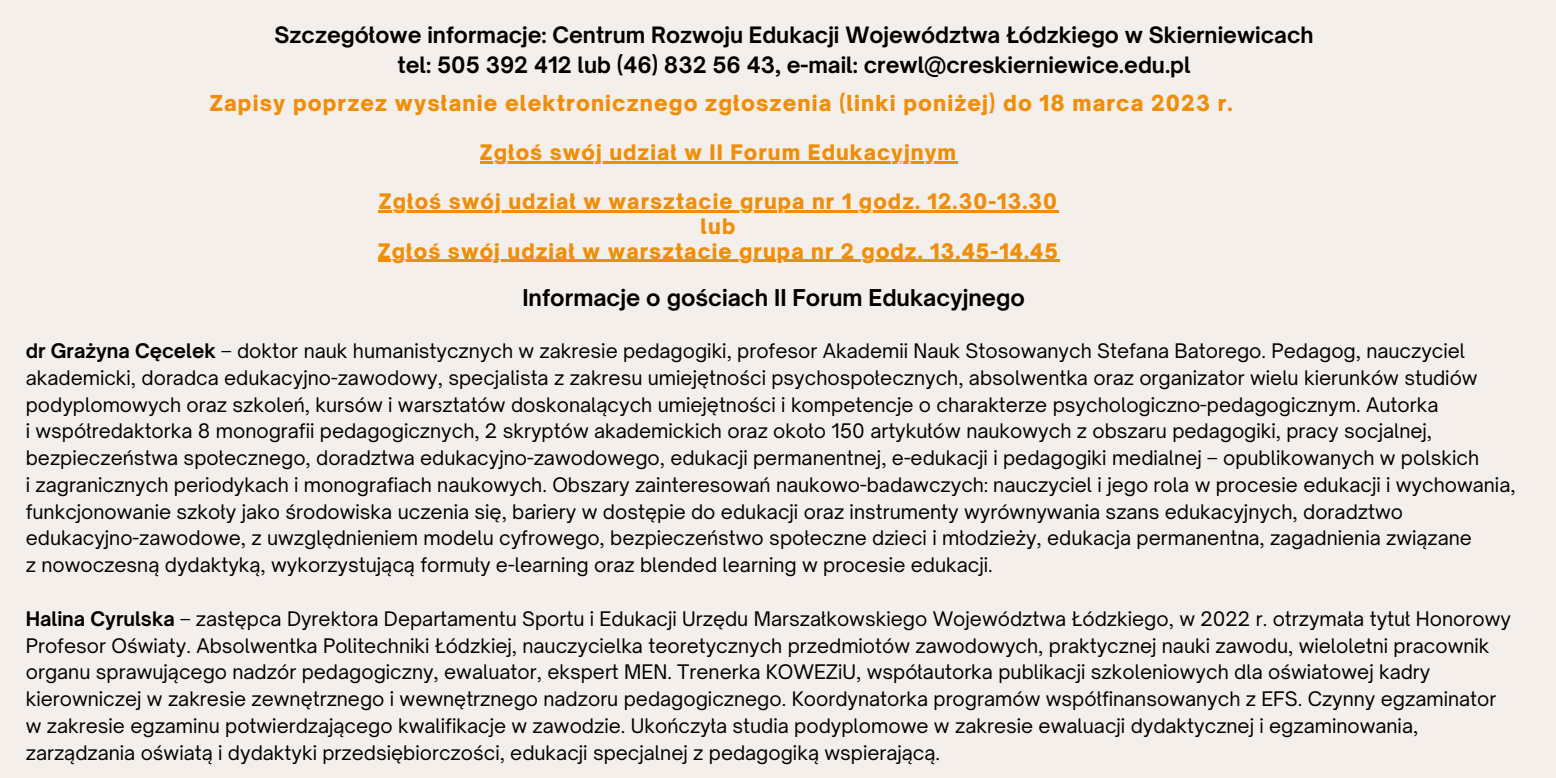
<style>
.page{position:relative;width:1556px;height:778px;background:#fff}
.page>*{position:absolute;margin:0;border:0;box-sizing:border-box;transform-origin:0 0}
.t1{font:700 22.2px "Open Sauce One";color:#000}
.t2{font:700 21.6px/30.1px "Open Sauce One";color:#000;text-align:center}
.t3{font:900 21.09px "Open Sauce One";letter-spacing:.05em;color:#ee8e0a}
.t4{font:900 20.49px/24.5px "Open Sauce One";letter-spacing:.05em;color:#ee8e0a;text-align:center}
.t5{font:19.2px/26.8px "Open Sauce One";color:#000}
.s1{font-weight:700}
</style>
<div class="page">
<div style="left:0;top:0;width:1555px;height:778px;background:#f5efeb"></div>
<hr style="left:480px;top:161px;width:477px;height:2px;background:#ee8e0a">
<hr style="left:379px;top:211px;width:433px;height:2px;background:#ee8e0a">
<hr style="left:812px;top:211px;width:23px;height:2px;background:#ee8e0a">
<svg style="left:835px;top:211px;width:7px;height:2px"></svg>
<hr style="left:842px;top:211px;width:216px;height:2px;background:#ee8e0a">
<hr style="left:378px;top:260px;width:681px;height:2px;background:#ee8e0a">
<p class="t2" style="left:274px;top:19px;width:1040px">Szczegółowe informacje: Centrum Rozwoju Edukacji Województwa Łódzkiego w Skierniewicach tel: 505 392 412 lub (46) 832 56 43, e-mail: crewl@creskierniewice.edu.pl</p>
<p class="t3" style="left:210px;top:90px;width:1024px">Zapisy poprzez wysłanie elektronicznego zgłoszenia (linki poniżej) do 18 marca 2023 r.</p>
<p class="t4" style="left:480px;top:140px;width:478px">Zgłoś swój udział w II Forum Edukacyjnym</p>
<p class="t4" style="left:378px;top:189px;width:681px">Zgłoś swój udział w warsztacie grupa nr 1 godz. 12.30-13.30 lub<br>Zgłoś swój udział w warsztacie grupa nr 2 godz. 13.45-14.45</p>
<p class="t1" style="left:522px;top:284px;width:504px">Informacje o gościach II Forum Edukacyjnego</p>
<p class="t5" style="left:26px;top:337px;width:1491px"><span class="s1">dr Grażyna Cęcelek</span> – doktor nauk humanistycznych w zakresie pedagogiki, profesor Akademii Nauk Stosowanych Stefana Batorego. Pedagog, nauczyciel akademicki, doradca edukacyjno-zawodowy, specjalista z zakresu umiejętności psychospołecznych, absolwentka oraz organizator wielu kierunków studiów podyplomowych oraz szkoleń, kursów i warsztatów doskonalących umiejętności i kompetencje o charakterze psychologiczno-pedagogicznym. Autorka<br>i współredaktorka 8 monografii pedagogicznych, 2 skryptów akademickich oraz około 150 artykułów naukowych z obszaru pedagogiki, pracy socjalnej, bezpieczeństwa społecznego, doradztwa edukacyjno-zawodowego, edukacji permanentnej, e-edukacji i pedagogiki medialnej – opublikowanych w polskich<br>i zagranicznych periodykach i monografiach naukowych. Obszary zainteresowań naukowo-badawczych: nauczyciel i jego rola w procesie edukacji i wychowania, funkcjonowanie szkoły jako środowiska uczenia się, bariery w dostępie do edukacji oraz instrumenty wyrównywania szans edukacyjnych, doradztwo edukacyjno-zawodowe, z uwzględnieniem modelu cyfrowego, bezpieczeństwo społeczne dzieci i młodzieży, edukacja permanentna, zagadnienia związane<br>z nowoczesną dydaktyką, wykorzystującą formuły e-learning oraz blended learning w procesie edukacji.</p>
<p class="t5" style="left:26px;top:605px;width:1486px"><span class="s1">Halina Cyrulska</span> – zastępca Dyrektora Departamentu Sportu i Edukacji Urzędu Marszałkowskiego Województwa Łódzkiego, w 2022 r. otrzymała tytuł Honorowy Profesor Oświaty. Absolwentka Politechniki Łódzkiej, nauczycielka teoretycznych przedmiotów zawodowych, praktycznej nauki zawodu, wieloletni pracownik organu sprawującego nadzór pedagogiczny, ewaluator, ekspert MEN. Trenerka KOWEZiU, współautorka publikacji szkoleniowych dla oświatowej kadry kierowniczej w zakresie zewnętrznego i wewnętrznego nadzoru pedagogicznego. Koordynatorka programów współfinansowanych z EFS. Czynny egzaminator w zakresie egzaminu potwierdzającego kwalifikacje w zawodzie. Ukończyła studia podyplomowe w zakresie ewaluacji dydaktycznej i egzaminowania, zarządzania oświatą i dydaktyki przedsiębiorczości, edukacji specjalnej z pedagogiką wspierającą.</p>
</div>
